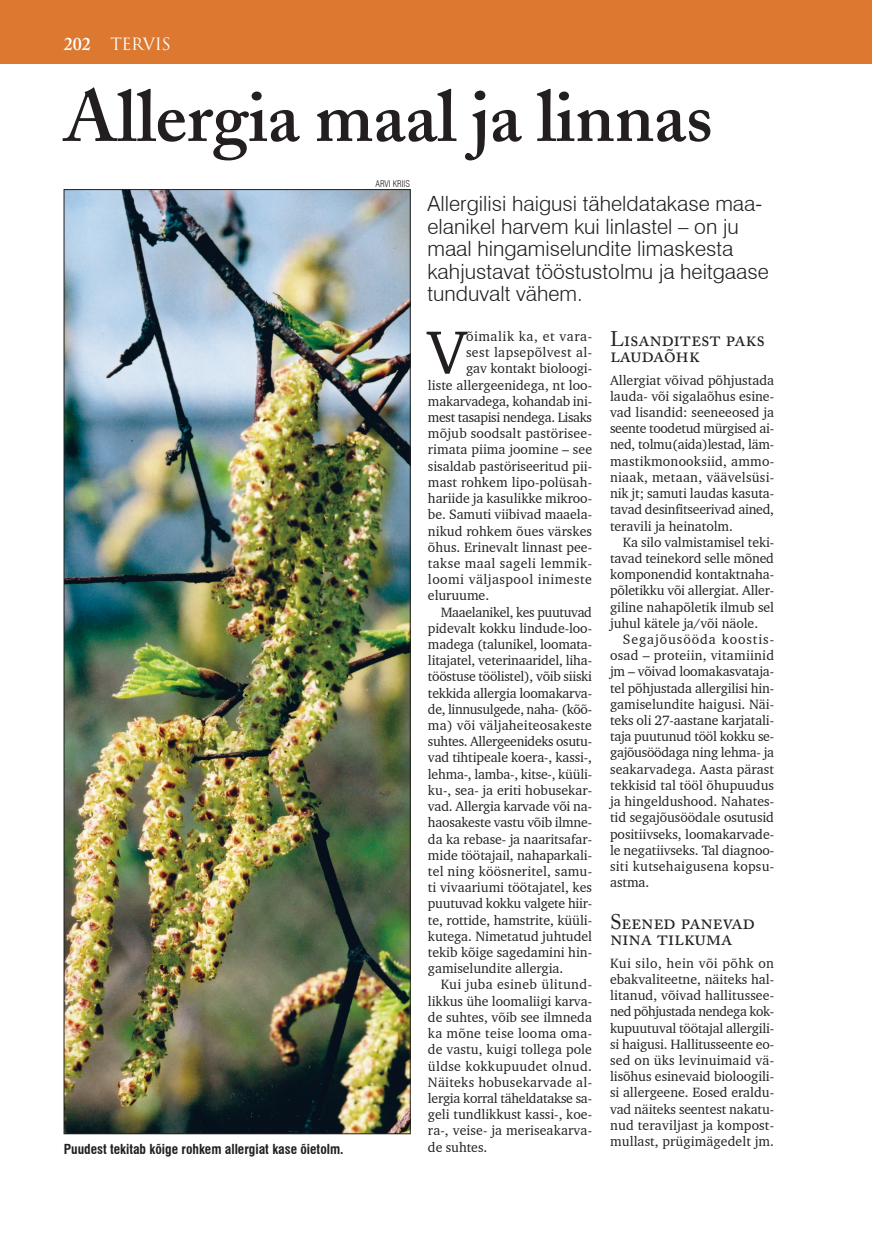
<style>
.page{position:relative;width:872px;height:1234px;background:#fff}
.page>*{position:absolute;margin:0;border:0;box-sizing:border-box;transform-origin:0 0}
.t1{font:600 72px "Adobe Caslon";color:#231f20}
.t2{font:62.1px "Charter BT";color:#231f20}
.t3{font:300 21px/22.5px "Swiss 721 BT";color:#231f20}
.t4{font:21px/16.2px "Adobe Caslon Regular SC";letter-spacing:-.015em;color:#231f20}
.t5{font:16.5px "Trajan Pro";letter-spacing:-.025em;color:#fff}
.t6{font:13.8px/16.2px "Charter BT";letter-spacing:-.005em;color:#231f20;text-align:justify}
.t7{font:13.8px "Charter BT";letter-spacing:-.025em;color:#231f20}
.t8{font:13.8px "Charter BT";letter-spacing:.02em;color:#231f20}
.t9{font:13.8px "Charter BT";letter-spacing:.025em;color:#231f20}
.t10{font:13.8px "Charter BT";letter-spacing:.015em;color:#231f20}
.t11{font:13.8px "Charter BT";letter-spacing:.035em;color:#231f20}
.t12{font:13.8px "Charter BT";letter-spacing:.04em;color:#231f20}
.t13{font:700 condensed 13.5px "Swiss 721 BT";color:#231f20}
.t14{font:300 condensed 9px "Swiss 721 BT";color:#231f20}
.s1{font-family:"Adobe Caslon";font-weight:600;font-size:18px}
</style>
<div class="page">
<div style="left:0;top:0;width:872px;height:64px;background:#dc782f"></div>
<img style="left:66px;top:191px;width:342px;height:940px">
<p class="t5" style="left:64px;top:33px;width:109px"><span class="s1">202</span> TERVIS</p>
<h1 class="t1" style="left:64px;top:73px;width:650px">Allergia maal ja linnas</h1>
<h3 class="t3" style="left:427px;top:192px;width:343px">Allergilisi haigusi täheldatakase maa&shy;elanikel harvem kui linlastel – on ju maal hingamiselundite limaskesta kahjustavat tööstustolmu ja heitgaase tunduvalt vähem.</h3>
<p class="t14" style="left:375px;top:178px;width:36px">ARVI KRIIS</p>
<p class="t13" style="left:64px;top:1140px;width:281px">Puudest tekitab kõige rohkem allergiat kase õietolm.</p>
<h2 class="t2" style="left:428px;top:313px;width:40px">V</h2>
<p class="t12" style="left:466px;top:327px;width:127px">õimalik ka, et vara-</p>
<p class="t9" style="left:466px;top:344px;width:127px">sest lapsepõlvest al-</p>
<p class="t6" style="left:466px;top:360px;width:127px">gav kontakt bioloogi-</p>
<p class="t6" style="left:428px;top:376px;width:166px">liste allergeenidega, nt loo-</p>
<p class="t6" style="left:428px;top:392px;width:166px">makarvadega, kohandab ini-</p>
<p class="t7" style="left:428px;top:408px;width:166px">mest tasapisi nendega. Lisaks</p>
<p class="t10" style="left:428px;top:425px;width:166px">mõjub soodsalt pastörisee-</p>
<p class="t6" style="left:428px;top:441px;width:166px">rimata piima joomine – see</p>
<p class="t6" style="left:428px;top:457px;width:166px">sisaldab pastöriseeritud pii-</p>
<p class="t6" style="left:428px;top:473px;width:166px">mast rohkem lipo-polüsah-</p>
<p class="t6" style="left:428px;top:490px;width:166px">hariide ja kasulikke mikroo-</p>
<p class="t6" style="left:428px;top:506px;width:166px">be. Samuti viibivad maaela-</p>
<p class="t6" style="left:428px;top:522px;width:165px">nikud rohkem õues värskes</p>
<p class="t6" style="left:428px;top:538px;width:166px">õhus. Erinevalt linnast pee-</p>
<p class="t9" style="left:428px;top:554px;width:166px">takse maal sageli lemmik-</p>
<p class="t11" style="left:428px;top:570px;width:166px">loomi väljaspool inimeste</p>
<p class="t6" style="left:428px;top:587px;width:63px">eluruume.</p>
<p class="t7" style="left:441px;top:603px;width:153px">Maaelanikel, kes puutuvad</p>
<p class="t6" style="left:428px;top:619px;width:166px">pidevalt kokku lindude-loo-</p>
<p class="t6" style="left:428px;top:635px;width:166px">madega (talunikel, loomata-</p>
<p class="t6" style="left:428px;top:652px;width:166px">litajatel, veterinaaridel, liha-</p>
<p class="t6" style="left:428px;top:668px;width:165px">tööstuse töölistel), võib siiski</p>
<p class="t6" style="left:428px;top:684px;width:166px">tekkida allergia loomakarva-</p>
<p class="t7" style="left:428px;top:700px;width:166px">de, linnusulgede, naha- (kõõ-</p>
<p class="t10" style="left:428px;top:716px;width:165px">ma) või väljaheiteosakeste</p>
<p class="t7" style="left:428px;top:732px;width:166px">suhtes. Allergeenideks osutu-</p>
<p class="t6" style="left:428px;top:749px;width:165px">vad tihtipeale koera-, kassi-,</p>
<p class="t6" style="left:428px;top:765px;width:166px">lehma-, lamba-, kitse-, küüli-</p>
<p class="t6" style="left:428px;top:781px;width:166px">ku-, sea- ja eriti hobusekar-</p>
<p class="t6" style="left:428px;top:797px;width:166px">vad. Allergia karvade või na-</p>
<p class="t6" style="left:428px;top:814px;width:166px">haosakeste vastu võib ilmne-</p>
<p class="t6" style="left:428px;top:830px;width:166px">da ka rebase- ja naaritsafar-</p>
<p class="t6" style="left:428px;top:846px;width:166px">mide töötajail, nahaparkali-</p>
<p class="t6" style="left:428px;top:862px;width:166px">tel ning köösneritel, samu-</p>
<p class="t6" style="left:428px;top:878px;width:165px">ti vivaariumi töötajatel, kes</p>
<p class="t6" style="left:428px;top:895px;width:166px">puutuvad kokku valgete hiir-</p>
<p class="t6" style="left:428px;top:911px;width:166px">te, rottide, hamstrite, küüli-</p>
<p class="t6" style="left:428px;top:927px;width:166px">kutega. Nimetatud juhtudel</p>
<p class="t6" style="left:428px;top:943px;width:166px">tekib kõige sagedamini hin-</p>
<p class="t6" style="left:428px;top:959px;width:137px">gamiselundite allergia.</p>
<p class="t9" style="left:441px;top:975px;width:153px">Kui juba esineb ülitund-</p>
<p class="t6" style="left:428px;top:992px;width:166px">likkus ühe loomaliigi karva-</p>
<p class="t6" style="left:428px;top:1008px;width:165px">de suhtes, võib see ilmneda</p>
<p class="t8" style="left:428px;top:1024px;width:166px">ka mõne teise looma oma-</p>
<p class="t6" style="left:428px;top:1040px;width:166px">de vastu, kuigi tollega pole</p>
<p class="t8" style="left:428px;top:1056px;width:166px">üldse kokkupuudet olnud.</p>
<p class="t8" style="left:428px;top:1073px;width:166px">Näiteks hobusekarvade al-</p>
<p class="t6" style="left:428px;top:1089px;width:166px">lergia korral täheldatakse sa-</p>
<p class="t6" style="left:428px;top:1105px;width:166px">geli tundlikkust kassi-, koe-</p>
<p class="t6" style="left:428px;top:1121px;width:166px">ra-, veise- ja meriseakarva-</p>
<p class="t6" style="left:428px;top:1138px;width:61px">de suhtes.</p>
<h3 class="t4" style="left:610px;top:331px;width:156px">Lisanditest paks laudaõhk</h3>
<p class="t6" style="left:610px;top:371px;width:166px">Allergiat võivad põhjustada lauda- või sigalaõhus esine&shy;vad lisandid: seeneeosed ja seente toodetud mürgised ai&shy;ned, tolmu(aida)lestad, läm&shy;mastikmonooksiid, ammo&shy;niaak, metaan, väävelsüsi&shy;nik jt; samuti laudas kasuta&shy;tavad desinfitseerivad ained, teravili ja heinatolm.</p>
<p class="t6" style="left:610px;top:533px;width:166px;text-indent:13px">Ka silo valmistamisel teki&shy;tavad teinekord selle mõned komponendid kontaktnaha&shy;põletikku või allergiat. Aller&shy;giline nahapõletik ilmub sel juhul kätele ja/või näole.</p>
<p class="t6" style="left:610px;top:630px;width:166px;text-indent:13px">Segajõusööda koostis&shy;osad – proteiin, vitamiinid jm – võivad loomakasvataja&shy;tel põhjustada allergilisi hin&shy;gamiselundite haigusi. Näi&shy;teks oli 27-aastane karjatali&shy;taja puutunud tööl kokku se&shy;gajõusöödaga ning lehma- ja seakarvadega. Aasta pärast tekkisid tal tööl õhupuudus ja hingeldushood. Nahates&shy;tid segajõusöödale osutusid positiivseks, loomakarvade&shy;le negatiivseks. Tal diagnoo&shy;siti kutsehaigusena kopsu&shy;astma.</p>
<h3 class="t4" style="left:610px;top:913px;width:146px">Seened panevad nina tilkuma</h3>
<p class="t6" style="left:610px;top:954px;width:166px">Kui silo, hein või põhk on ebakvaliteetne, näiteks hal&shy;litanud, võivad hallitussee&shy;ned põhjustada nendega kok&shy;kupuutuval töötajal allergili&shy;si haigusi. Hallitusseente eo&shy;sed on üks levinuimaid vä&shy;lisõhus esinevaid bioloogili&shy;si allergeene. Eosed eraldu&shy;vad näiteks seentest nakatu&shy;nud teraviljast ja kompost&shy;mullast, prügimägedelt jm.</p>
</div>
